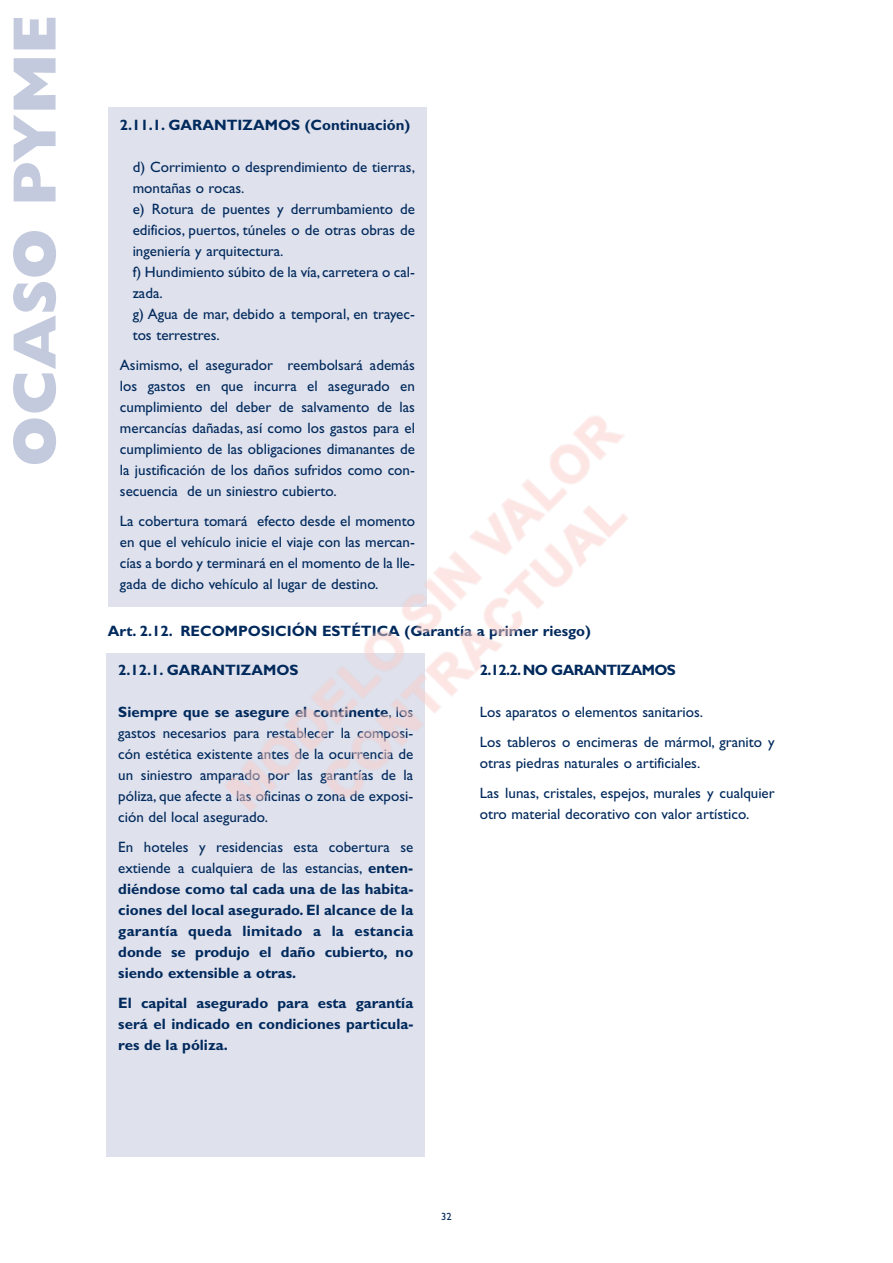
<style>
.page{position:relative;width:893px;height:1263px;background:#fff}
.page>*{position:absolute;margin:0;border:0;box-sizing:border-box;transform-origin:0 0}
.t1{font:800 61.5px "Gill Sans";color:#c3cadd}
.t2{font:15px/21px "Gill Sans";color:#00295c}
.t3{font:700 15px/21px "Gill Sans";color:#00295c;text-align:justify}
.t4{font:700 15px "Gill Sans";letter-spacing:-.045em;color:#00295c}
.t5{font:10.5px "Gill Sans";color:#00295c}
.s1{font-weight:700}
.s2{font-weight:400}
</style>
<div class="page">
<div style="left:108px;top:107px;width:319px;height:499px;background:#dfe1ec"></div>
<div style="left:106px;top:653px;width:319px;height:504px;background:#dfe1ec"></div>
<img style="left:223px;top:416px;width:405px;height:396px">
<h1 class="t1" style="left:12px;top:467px;width:454px;rotate:-90deg">OCASO PYME</h1>
<p class="t3" style="left:120px;top:115px;width:292px">2.11.1. GARANTIZAMOS (Continuación)</p>
<p class="t2" style="left:133px;top:157px;width:284px">d) Corrimiento o desprendimiento de tierras, montañas o rocas.<br>e) Rotura de puentes y derrumbamiento de edificios, puertos, túneles o de otras obras de ingeniería y arquitectura.<br>f) Hundimiento súbito de la vía,carretera o cal&shy;zada.<br>g) Agua de mar, debido a temporal, en trayec&shy;tos terrestres.</p>
<p class="t2" style="left:120px;top:355px;width:297px;text-align:justify">Asimismo, el asegurador reembolsará además los gastos en que incurra el asegurado en cumplimiento del deber de salvamento de las mercancías dañadas, así como los gastos para el cumplimiento de las obligaciones dimanantes de la justificación de los daños sufridos como con&shy;secuencia de un siniestro cubierto.</p>
<p class="t2" style="left:120px;top:511px;width:297px;text-align:justify">La cobertura tomará efecto desde el momento en que el vehículo inicie el viaje con las mercan&shy;cías a bordo y terminará en el momento de la lle&shy;gada de dicho vehículo al lugar de destino.</p>
<p class="t3" style="left:108px;top:621px;width:485px">Art. 2.12. RECOMPOSICIÓN ESTÉTICA (Garantía a primer riesgo)</p>
<p class="t3" style="left:118px;top:661px;width:182px">2.12.1. GARANTIZAMOS</p>
<p class="t2" style="left:118px;top:703px;width:297px;text-align:justify"><span class="s1">Siempre que se asegure el continente</span>, los gastos necesarios para restablecer la composi&shy;cón estética existente antes de la ocurrencia de un siniestro amparado por las garantías de la póliza, que afecte a las oficinas o zona de exposi&shy;ción del local asegurado.</p>
<p class="t3" style="left:118px;top:838px;width:297px"><span class="s2">En hoteles y residencias esta cobertura se extiende a cualquiera de las estancias,</span> enten&shy;diéndose como tal cada una de las habita&shy;ciones del local asegurado. El alcance de la garantía queda limitado a la estancia donde se produjo el daño cubierto, no siendo extensible a otras.</p>
<p class="t3" style="left:118px;top:994px;width:297px">El capital asegurado para esta garantía será el indicado en condiciones particula&shy;res de la póliza.</p>
<p class="t4" style="left:480px;top:664px;width:198px">2.12.2. NO GARANTIZAMOS</p>
<p class="t2" style="left:480px;top:699px;width:296px;line-height:30px">Los aparatos o elementos sanitarios.<br>Los tableros o encimeras de mármol, granito y</p>
<p class="t2" style="left:480px;top:750px;width:296px;line-height:30px">otras piedras naturales o artificiales.<br>Las lunas, cristales, espejos, murales y cualquier</p>
<p class="t2" style="left:480px;top:805px;width:271px">otro material decorativo con valor artístico.</p>
<p class="t5" style="left:441px;top:1212px;width:12px">32</p>
</div>
